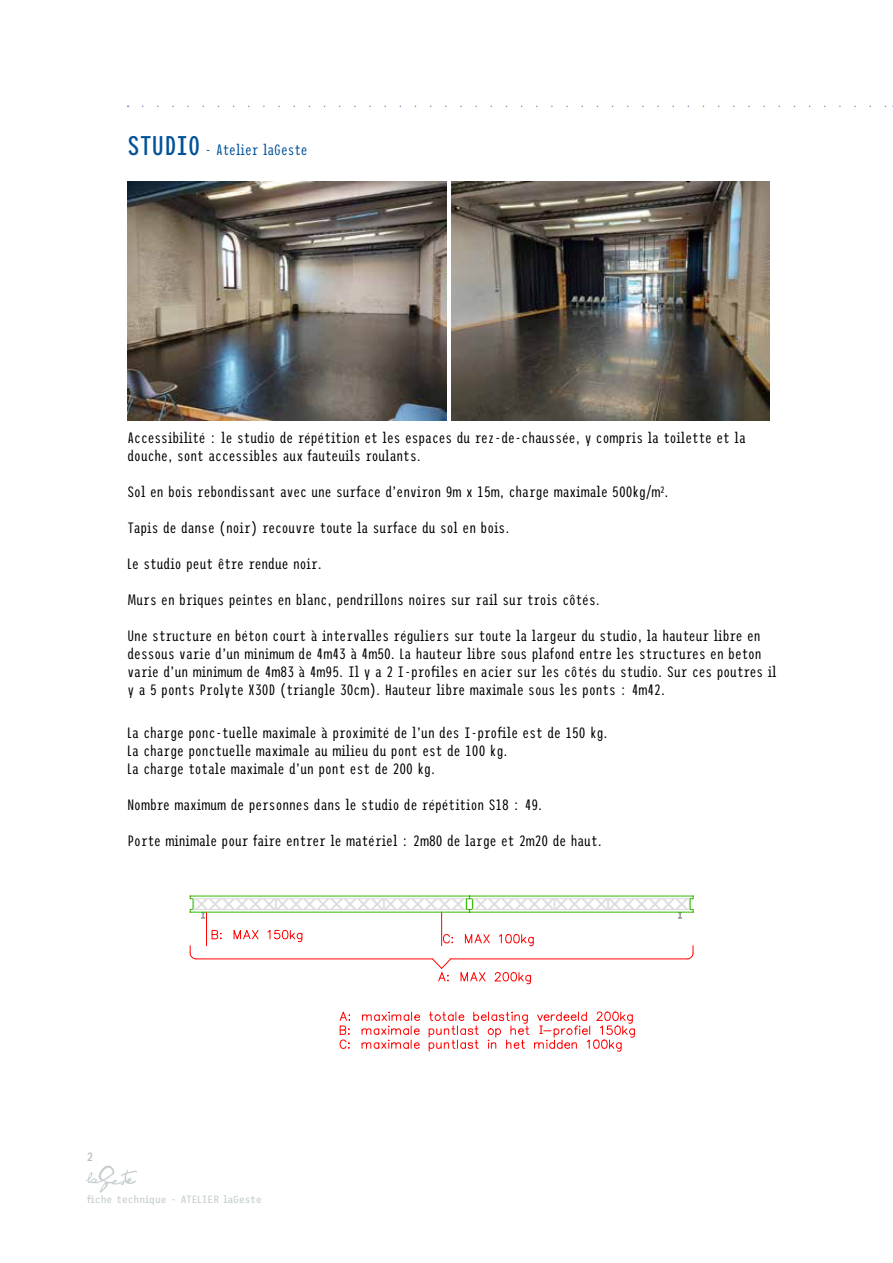
<style>
.page{position:relative;width:893px;height:1263px;background:#fff}
.page>*{position:absolute;margin:0;border:0;box-sizing:border-box;transform-origin:0 0}
.t1{font:300 15px/18px "Trispace Condensed";color:#000}
.t2{font:300 15px "Trispace Condensed";color:#00529a}
.t3{font:semi-condensed 12px "Trispace";color:#afbbc1}
.t4{font:semi-condensed 10.5px "Trispace";color:#c6ced1}
.s1{font-weight:400;font-size:27px}
</style>
<div class="page">
<img style="left:86px;top:1165px;width:50px;height:28px">
<img style="left:128px;top:181px;width:318px;height:240px">
<img style="left:451px;top:181px;width:319px;height:240px">
<hr style="left:206px;top:912px;width:1px;height:34px;background:#f00">
<svg style="left:211px;top:930px;width:11px;height:9px"></svg>
<svg style="left:233px;top:930px;width:26px;height:10px"></svg>
<svg style="left:267px;top:929px;width:36px;height:13px"></svg>
<hr style="left:441px;top:912px;width:1px;height:34px;background:#f00">
<svg style="left:443px;top:934px;width:10px;height:9px"></svg>
<svg style="left:465px;top:934px;width:25px;height:10px"></svg>
<svg style="left:499px;top:934px;width:35px;height:12px"></svg>
<svg style="left:460px;top:972px;width:26px;height:10px"></svg>
<svg style="left:494px;top:972px;width:37px;height:12px"></svg>
<svg style="left:432px;top:958px;width:19px;height:24px"></svg>
<svg style="left:190px;top:946px;width:6px;height:13px"></svg>
<hr style="left:196px;top:958px;width:236px;height:1px;background:#f00">
<hr style="left:451px;top:958px;width:236px;height:1px;background:#f00">
<svg style="left:686px;top:946px;width:8px;height:13px"></svg>
<svg style="left:339px;top:1011px;width:11px;height:38px"></svg>
<svg style="left:361px;top:1011px;width:59px;height:38px"></svg>
<svg style="left:190px;top:896px;width:504px;height:23px"></svg>
<svg style="left:143px;top:106px;width:742px;height:1px"></svg>
<svg style="left:428px;top:1011px;width:207px;height:41px"></svg>
<p class="t2" style="left:128px;top:139px;width:182px"><span class="s1">STUDIO</span> - Atelier laGeste</p>
<p class="t1" style="left:128px;top:428px;width:620px">Accessibilité : le studio de répétition et les espaces du rez-de-chaussée, y compris la toilette et la douche, sont accessibles aux fauteuils roulants.</p>
<p class="t1" style="left:128px;top:482px;width:543px">Sol en bois rebondissant avec une surface d’environ 9m x 15m, charge maximale 500kg/m².</p>
<p class="t1" style="left:128px;top:518px;width:384px">Tapis de danse (noir) recouvre toute la surface du sol en bois.</p>
<p class="t1" style="left:128px;top:554px;width:196px">Le studio peut être rendue noir.</p>
<p class="t1" style="left:128px;top:590px;width:474px">Murs en briques peintes en blanc, pendrillons noires sur rail sur trois côtés.</p>
<p class="t1" style="left:128px;top:626px;width:651px">Une structure en béton court à intervalles réguliers sur toute la largeur du studio, la hauteur libre en dessous varie d’un minimum de 4m43 à 4m50. La hauteur libre sous plafond entre les structures en beton varie d’un minimum de 4m83 à 4m95. Il y a 2 I-profiles en acier sur les côtés du studio. Sur ces poutres il y a 5 ponts Prolyte X30D (triangle 30cm). Hauteur libre maximale sous les ponts : 4m42.</p>
<p class="t1" style="left:128px;top:723px;width:482px">La charge ponc-tuelle maximale à proximité de l’un des I-profile est de 150 kg.<br>La charge ponctuelle maximale au milieu du pont est de 100 kg.<br>La charge totale maximale d’un pont est de 200 kg.</p>
<p class="t1" style="left:128px;top:795px;width:417px">Nombre maximum de personnes dans le studio de répétition S18 : 49.</p>
<p class="t1" style="left:128px;top:831px;width:476px">Porte minimale pour faire entrer le matériel : 2m80 de large et 2m20 de haut.</p>
<p class="t3" style="left:87px;top:1148px;width:8px">2</p>
<p class="t4" style="left:87px;top:1191px;width:177px">fiche technique - ATELIER laGeste</p>
</div>
